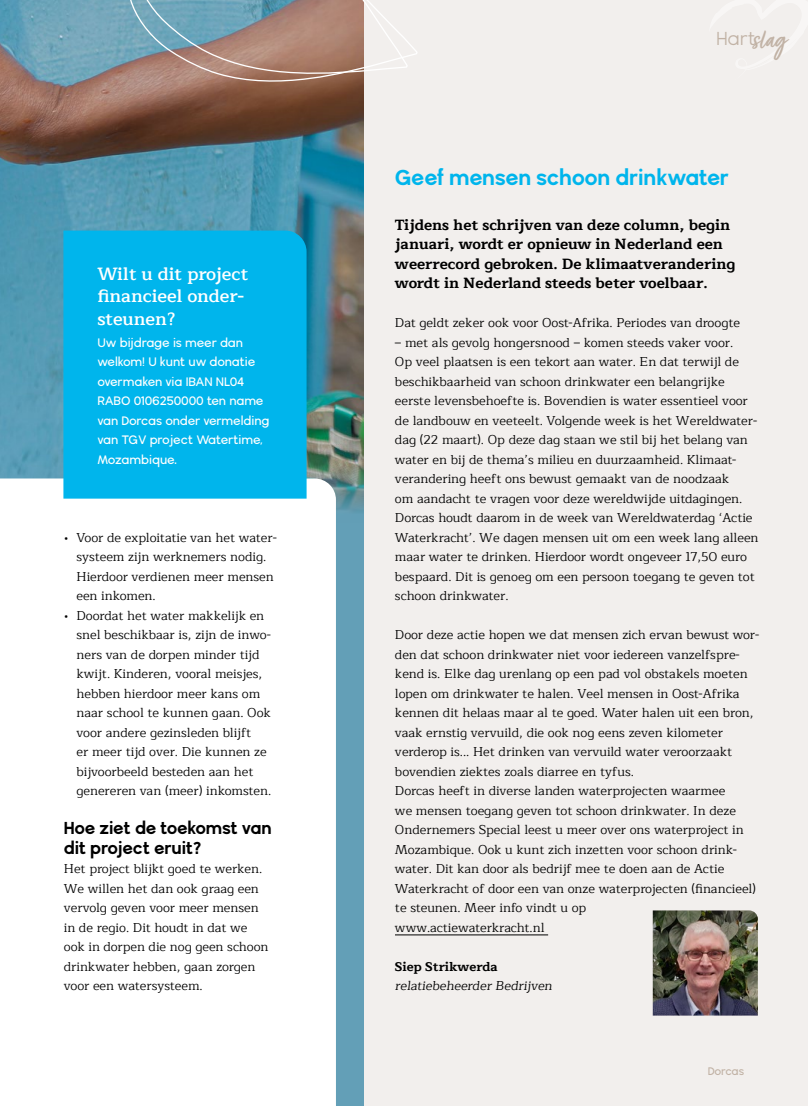
<style>
.page{position:relative;width:808px;height:1106px;background:#f2efed}
.page>*{position:absolute;margin:0;border:0;box-sizing:border-box;transform-origin:0 0}
.t1{font:700 22.5px "Wavehaus 128";letter-spacing:-.015em;color:#00b5ec}
.t2{font:19.5px "Wavehaus 66";color:#c1b2a5}
.t3{font:600 18px/22.5px "Maitree";color:#fff}
.t4{font:700 18px/19.5px "Wavehaus 128";letter-spacing:-.01em;color:#000}
.t5{font:700 15px/19.5px "Maitree";color:#000}
.t6{font:12.75px/19.5px "Maitree";color:#000}
.t7{font:600 12.75px/19.5px "Wavehaus 95";letter-spacing:-.015em;color:#fff}
.t8{font:700 12.75px "Maitree";color:#000}
.t9{font:600 11.4px "Wavehaus 95";letter-spacing:-.025em;color:#c1b2a5}
.s1{font-family:"Turbinado Pro";font-size:30.6px}
</style>
<div class="page">
<hr style="left:395px;top:934px;width:153px;height:1px;background:#000">
<img style="left:653px;top:910px;width:105px;height:105px">
<div style="left:0;top:0;width:364px;height:1106px;background:#639fb7"></div>
<img style="left:336px;top:93px;width:28px;height:418px">
<svg style="left:0;top:0;width:336px;height:478px"></svg>
<div style="left:0;top:478px;width:336px;height:628px;background:#fff"></div>
<svg style="left:111px;top:0;width:306px;height:93px"></svg>
<div style="left:63px;top:230px;width:244px;height:268px;background:#00b5ec"></div>
<h2 class="t2" style="left:716px;top:27px;width:72px">Hart<span class="s1">slag</span></h2>
<h1 class="t1" style="left:395px;top:164px;width:335px">Geef mensen schoon drinkwater</h1>
<p class="t5" style="left:395px;top:215px;width:342px">Tijdens het schrijven van deze column, begin januari, wordt er opnieuw in Nederland een weerrecord gebroken. De klimaatverandering</p>
<h3 class="t3" style="left:97px;top:262px;width:152px">Wilt u dit project</h3>
<p class="t5" style="left:395px;top:273px;width:314px">wordt in Nederland steeds beter voelbaar.</p>
<h3 class="t3" style="left:97px;top:285px;width:148px">financieel onder&shy;steunen?</h3>
<p class="t7" style="left:97px;top:332px;width:174px">Uw bijdrage is meer dan welkom! U kunt uw donatie overmaken via IBAN NL04<br>RABO 0106250000 ten name van Dorcas onder vermelding van TGV project Watertime,<br>Mozambique.</p>
<p class="t6" style="left:395px;top:313px;width:347px">Dat geldt zeker ook voor Oost-Afrika. Periodes van droogte</p>
<p class="t6" style="left:395px;top:333px;width:365px">– met als gevolg hongersnood – komen steeds vaker voor.<br>Op veel plaatsen is een tekort aan water. En dat terwijl de beschikbaarheid van schoon drinkwater een belangrijke eerste levensbehoefte is. Bovendien is water essentieel voor de landbouw en veeteelt. Volgende week is het Wereldwater&shy;dag (22 maart). Op deze dag staan we stil bij het belang van water en bij de thema’s milieu en duurzaamheid. Klimaat&shy;verandering heeft ons bewust gemaakt van de noodzaak<br>om aandacht te vragen voor deze wereldwijde uitdagingen.<br>Dorcas houdt daarom in de week van Wereldwaterdag ‘Actie Waterkracht’. We dagen mensen uit om een week lang alleen maar water te drinken. Hierdoor wordt ongeveer 17,50 euro bespaard. Dit is genoeg om een persoon toegang te geven tot schoon drinkwater.</p>
<p class="t6" style="left:395px;top:625px;width:366px">Door deze actie hopen we dat mensen zich ervan bewust wor&shy;den dat schoon drinkwater niet voor iedereen vanzelfspre&shy;kend is. Elke dag urenlang op een pad vol obstakels moeten lopen om drinkwater te halen. Veel mensen in Oost-Afrika kennen dit helaas maar al te goed. Water halen uit een bron, vaak ernstig vervuild, die ook nog eens zeven kilometer verderop is... Het drinken van vervuild water veroorzaakt bovendien ziektes zoals diarree en tyfus.<br>Dorcas heeft in diverse landen waterprojecten waarmee<br>we mensen toegang geven tot schoon drinkwater. In deze Ondernemers Special leest u meer over ons waterproject in Mozambique. Ook u kunt zich inzetten voor schoon drink&shy;water. Dit kan door als bedrijf mee te doen aan de Actie Waterkracht of door een van onze waterprojecten (financieel) te steunen. Meer info vindt u op<br>www.actiewaterkracht.nl</p>
<p class="t8" style="left:395px;top:955px;width:104px">Siep Strikwerda</p>
<p class="t6" style="left:395px;top:976px;width:161px">relatiebeheerder Bedrijven</p>
<p class="t6" style="left:77px;top:528px;width:202px;text-indent:-13px">• Voor de exploitatie van het water&shy;systeem zijn werknemers nodig.<br>Hierdoor verdienen meer mensen een inkomen.</p>
<p class="t6" style="left:77px;top:606px;width:196px;text-indent:-13px">• Doordat het water makkelijk en snel beschikbaar is, zijn de inwo&shy;ners van de dorpen minder tijd kwijt. Kinderen, vooral meisjes, hebben hierdoor meer kans om naar school te kunnen gaan. Ook voor andere gezinsleden blijft<br>er meer tijd over. Die kunnen ze bijvoorbeeld besteden aan het genereren van (meer) inkomsten.</p>
<h3 class="t4" style="left:64px;top:818px;width:209px">Hoe ziet de toekomst van dit project eruit?</h3>
<p class="t6" style="left:64px;top:859px;width:206px">Het project blijkt goed te werken.<br>We willen het dan ook graag een vervolg geven voor meer mensen in de regio. Dit houdt in dat we ook in dorpen die nog geen schoon drinkwater hebben, gaan zorgen voor een watersysteem.</p>
<p class="t9" style="left:708px;top:1064px;width:38px">Dorcas</p>
</div>
